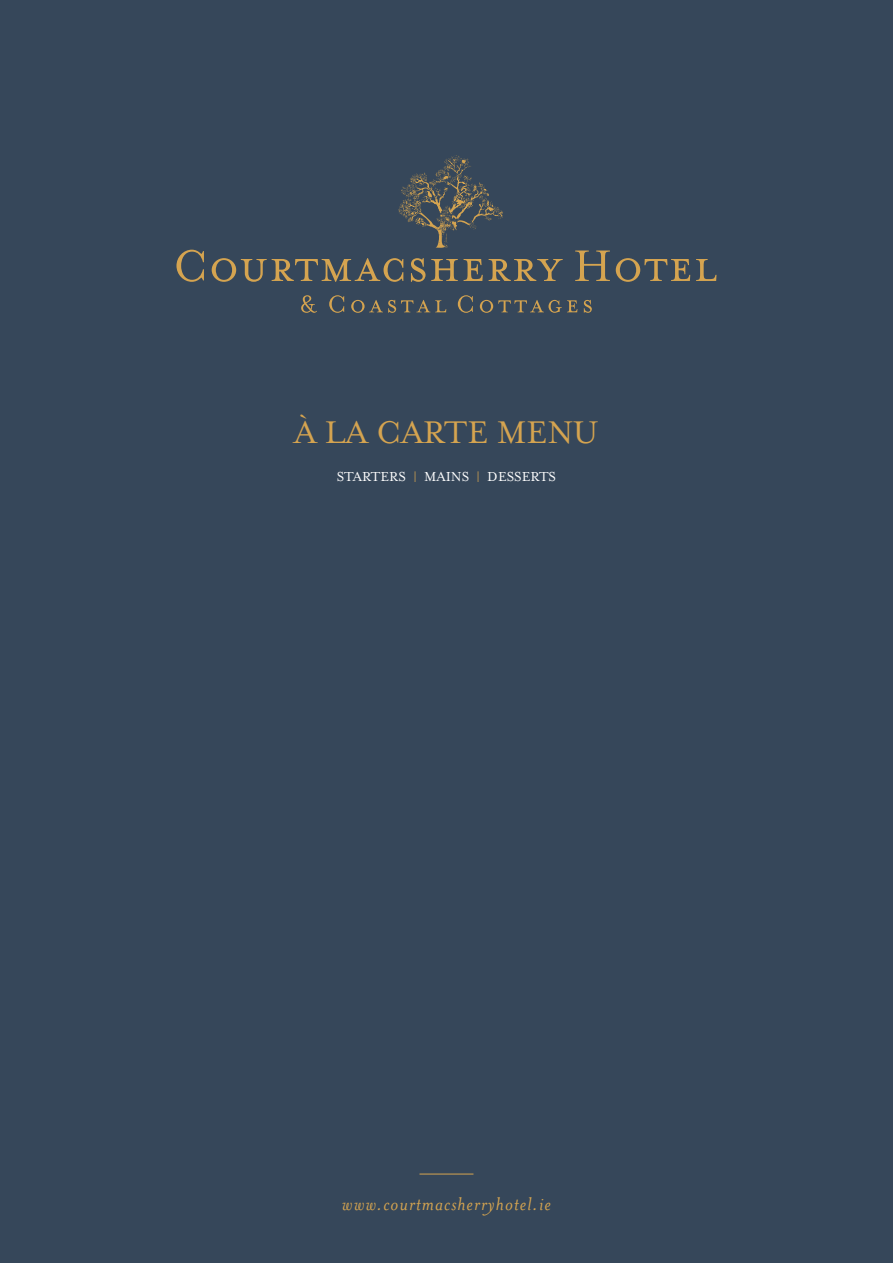
<style>
.page{position:relative;width:893px;height:1263px;background:#36475a}
.page>*{position:absolute;margin:0;border:0;box-sizing:border-box;transform-origin:0 0}
.t1{font:36px "Mrs Eaves Roman";color:#d5a450}
.t2{font:italic 21px "Mrs Eaves";letter-spacing:.05em;color:#d5a450}
.t3{font:15px "Mrs Eaves Roman";color:#fff}
.s1{color:#d5a450}
</style>
<div class="page">
<svg style="left:176px;top:155px;width:540px;height:158px"></svg>
<hr style="left:419px;top:1174px;width:54px;height:1px;background:#d5a450">
<p class="t1" style="left:294px;top:413px;width:306px">À LA CARTE MENU</p>
<p class="t3" style="left:337px;top:468px;width:221px">STARTERS <span class="s1">|</span> MAINS <span class="s1">|</span> DESSERTS</p>
<p class="t2" style="left:342px;top:1192px;width:211px">www.courtmacsherryhotel.ie</p>
</div>
